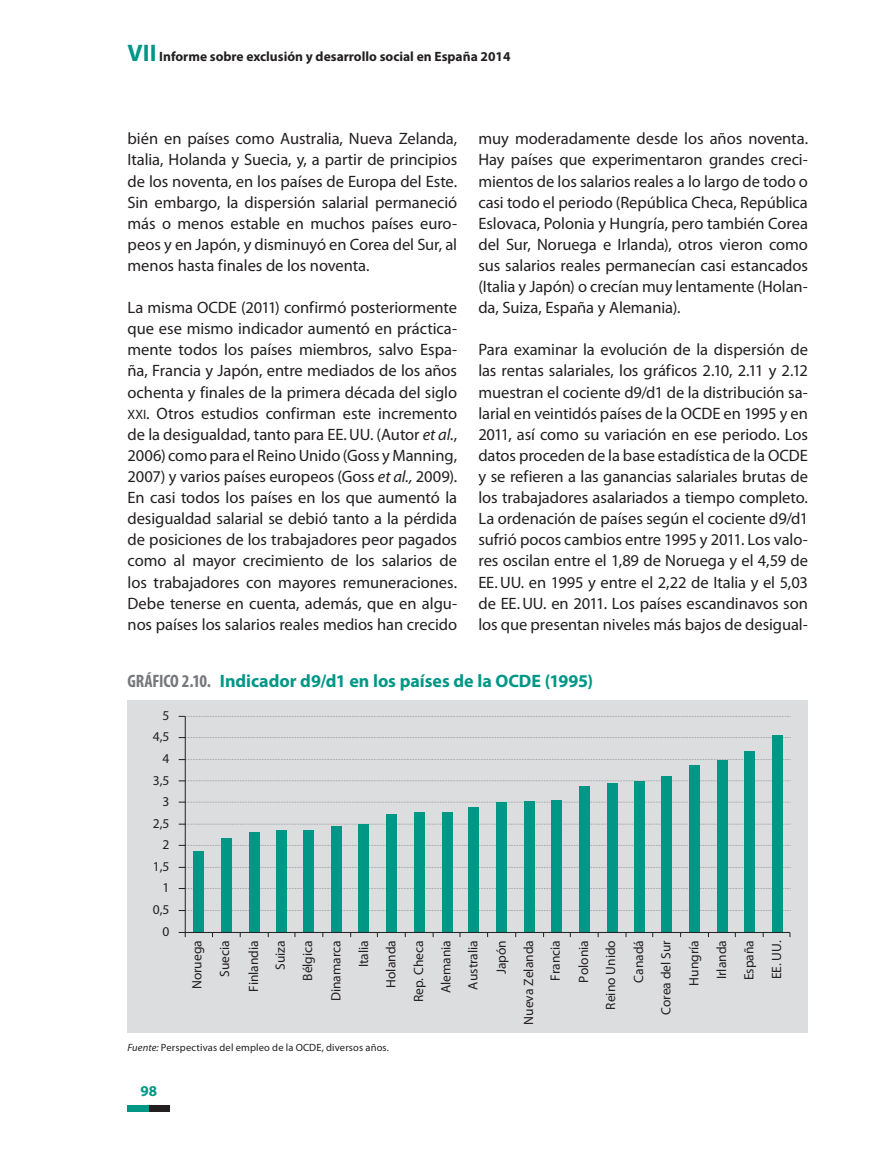
<style>
.page{position:relative;width:893px;height:1149px;background:#fff}
.page>*{position:absolute;margin:0;border:0;box-sizing:border-box;transform-origin:0 0}
.t1{font:700 18px "Myriad Pro";color:#009787}
.t2{font:16.5px/21.1px "Myriad Pro";letter-spacing:-.005em;color:#231f20;text-align:justify}
.t3{font:700 15px "Myriad Pro";color:#009787}
.t4{font:13.5px/27.5px "Myriad Pro";color:#231f20;text-align:right}
.t5{font:700 13.5px "Myriad Pro";color:#231f20}
.t6{font:10.5px "Myriad Pro";letter-spacing:.015em;color:#231f20}
.s1{font-size:24px;color:#009787}
.s2{font-size:13.65px}
.s3{font-style:italic}
.s4{font-stretch:condensed;color:#76787b}
</style>
<div class="page">
<div style="left:149px;top:1104px;width:21px;height:7px;background:#231f20"></div>
<div style="left:128px;top:1104px;width:21px;height:7px;background:#009787"></div>
<div style="left:128px;top:699px;width:680px;height:333px;background:#dcdddf"></div>
<svg style="left:184px;top:716px;width:607px;height:216px"></svg>
<svg style="left:679px;top:932px;width:13px;height:4px"></svg>
<svg style="left:179px;top:823px;width:611px;height:1px"></svg>
<svg style="left:179px;top:801px;width:611px;height:1px"></svg>
<svg style="left:179px;top:780px;width:611px;height:1px"></svg>
<svg style="left:179px;top:759px;width:611px;height:1px"></svg>
<svg style="left:179px;top:737px;width:611px;height:1px"></svg>
<svg style="left:184px;top:909px;width:606px;height:1px"></svg>
<svg style="left:184px;top:887px;width:606px;height:1px"></svg>
<svg style="left:179px;top:866px;width:611px;height:1px"></svg>
<svg style="left:179px;top:844px;width:611px;height:1px"></svg>
<svg style="left:179px;top:931px;width:7px;height:5px"></svg>
<p class="t5" style="left:128px;top:51px;width:384px"><span class="s1">VII</span> Informe sobre exclusión y desarrollo social en España 2014</p>
<p class="t2" style="left:128px;top:129px;width:331px">bién en países como Australia, Nueva Zelanda, Italia, Holanda y Suecia, y, a partir de principios de los noventa, en los países de Europa del Este.<br>Sin embargo, la dispersión salarial permaneció más o menos estable en muchos países euro&shy;peos y en Japón, y disminuyó en Corea del Sur, al menos hasta finales de los noventa.</p>
<p class="t2" style="left:128px;top:298px;width:331px">La misma OCDE (2011) confirmó posteriormente que ese mismo indicador aumentó en práctica&shy;mente todos los países miembros, salvo Espa&shy;ña, Francia y Japón, entre mediados de los años ochenta y finales de la primera década del siglo <span class="s2">XXI</span>. Otros estudios confirman este incremento de la desigualdad, tanto para EE. UU. (Autor <span class="s3">et al.</span>, 2006) como para el Reino Unido (Goss y Manning, 2007) y varios países europeos (Goss <span class="s3">et al.,</span> 2009).<br>En casi todos los países en los que aumentó la desigualdad salarial se debió tanto a la pérdida de posiciones de los trabajadores peor pagados como al mayor crecimiento de los salarios de los trabajadores con mayores remuneraciones.<br>Debe tenerse en cuenta, además, que en algu&shy;nos países los salarios reales medios han crecido</p>
<p class="t2" style="left:478px;top:129px;width:331px">muy moderadamente desde los años noventa.<br>Hay países que experimentaron grandes creci&shy;mientos de los salarios reales a lo largo de todo o casi todo el periodo (República Checa, República Eslovaca, Polonia y Hungría, pero también Corea del Sur, Noruega e Irlanda), otros vieron como sus salarios reales permanecían casi estancados (Italia y Japón) o crecían muy lentamente (Holan&shy;da, Suiza, España y Alemania).</p>
<p class="t2" style="left:478px;top:340px;width:331px">Para examinar la evolución de la dispersión de las rentas salariales, los gráficos 2.10, 2.11 y 2.12 muestran el cociente d9/d1 de la distribución sa&shy;larial en veintidós países de la OCDE en 1995 y en 2011, así como su variación en ese periodo. Los datos proceden de la base estadística de la OCDE y se refieren a las ganancias salariales brutas de los trabajadores asalariados a tiempo completo.<br>La ordenación de países según el cociente d9/d1 sufrió pocos cambios entre 1995 y 2011. Los valo&shy;res oscilan entre el 1,89 de Noruega y el 4,59 de EE. UU. en 1995 y entre el 2,22 de Italia y el 5,03 de EE. UU. en 2011. Los países escandinavos son los que presentan niveles más bajos de desigual-</p>
<p class="t1" style="left:127px;top:673px;width:467px"><span class="s4">GRÁFICO 2.10.</span> Indicador d9/d1 en los países de la OCDE (1995)</p>
<p class="t4" style="left:162px;top:702px;width:8px">5</p>
<p class="t4" style="left:153px;top:723px;width:18px">4,5</p>
<p class="t4" style="left:162px;top:745px;width:8px">4</p>
<p class="t4" style="left:153px;top:767px;width:18px">3,5</p>
<p class="t4" style="left:162px;top:788px;width:8px">3</p>
<p class="t4" style="left:153px;top:810px;width:18px">2,5</p>
<p class="t4" style="left:162px;top:831px;width:8px">2</p>
<p class="t4" style="left:162px;top:874px;width:8px">1</p>
<p class="t4" style="left:162px;top:918px;width:8px">0</p>
<p class="t4" style="left:153px;top:853px;width:18px">1,5</p>
<p class="t4" style="left:153px;top:896px;width:18px">0,5</p>
<p class="t4" style="left:184px;top:991px;width:53px;line-height:28.2px;rotate:-90deg">Noruega<br>Suecia<br>Finlandia</p>
<p class="t4" style="left:268px;top:1001px;width:64px;rotate:-90deg">Suiza<br>Bélgica<br>Dinamarca<br>Italia<br>Holanda<br>Rep. Checa<br>Alemania<br>Australia</p>
<p class="t4" style="left:489px;top:1024px;width:86px;line-height:26.8px;rotate:-90deg">Japón<br>Nueva Zelanda<br>Francia</p>
<p class="t4" style="left:571px;top:1014px;width:76px;rotate:-90deg">Polonia<br>Reino Unido<br>Canadá<br>Corea del Sur<br>Hungría<br>Irlanda<br>España</p>
<p class="t6" style="left:127px;top:1043px;width:263px"><span class="s3">Fuente:</span> Perspectivas del empleo de la OCDE, diversos años.</p>
<p class="t3" style="left:140px;top:1085px;width:18px">98</p>
<p class="t4" style="left:764px;top:979px;width:41px;rotate:-90deg">EE. UU.</p>
</div>
